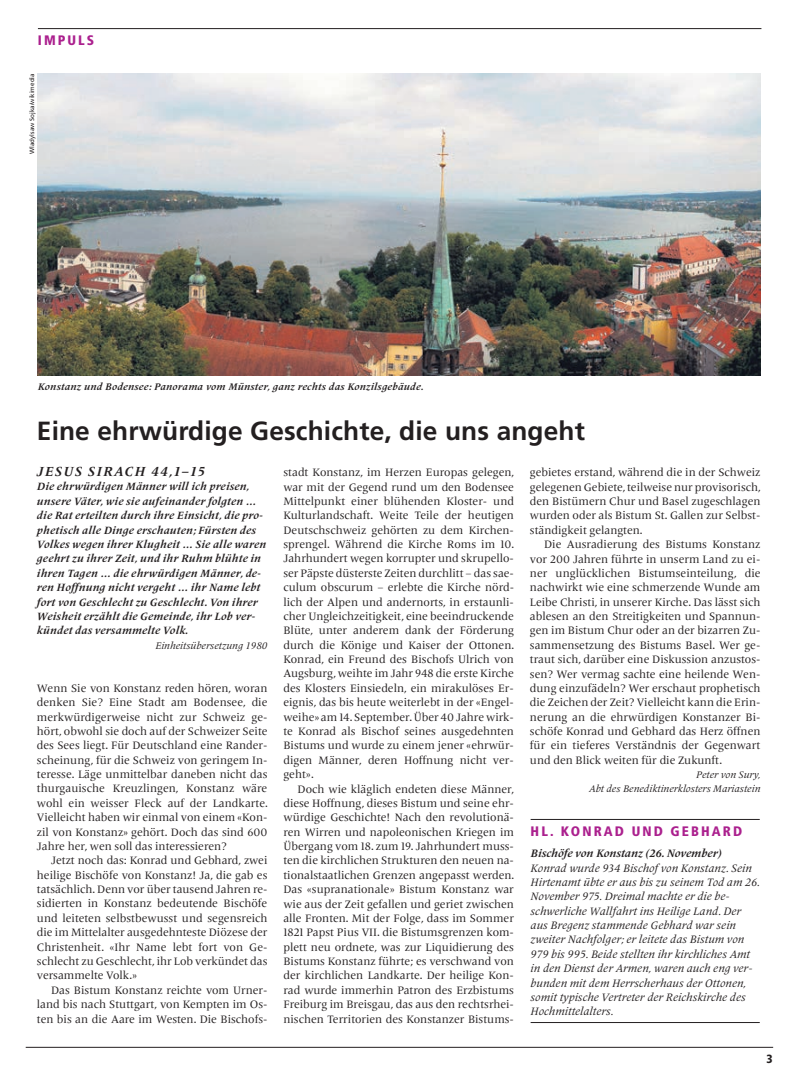
<style>
.page{position:relative;width:798px;height:1081px;background:#fff}
.page>*{position:absolute;margin:0;border:0;box-sizing:border-box;transform-origin:0 0}
.t1{font:700 26.25px "Frutiger";letter-spacing:.005em;color:#231f20}
.t2{font:900 condensed 13.75px "Frutiger";letter-spacing:.15em;color:#ab208e}
.t3{font:italic 700 13.75px "Frutiger Serif LT Pro";letter-spacing:.1em;color:#231f20}
.t4{font:900 condensed 11.88px "Frutiger";color:#231f20}
.t5{font:11.25px/14.4px "Frutiger Serif LT Pro";color:#231f20;text-align:justify}
.t6{font:italic 11.25px/14.4px "Frutiger Serif LT Pro";color:#231f20}
.t7{font:italic 700 11.25px "Frutiger Serif LT Pro";color:#231f20}
.t8{font:italic 700 11px/14.4px "Frutiger Serif LT Pro";letter-spacing:.02em;color:#231f20}
.t9{font:italic 10px/14.4px "Frutiger Serif LT Pro";color:#231f20;text-align:right}
.t10{font:italic 700 10px "Frutiger Serif LT Pro";letter-spacing:.025em;color:#231f20}
.t11{font:6.25px "Frutiger";color:#231f20}
</style>
<div class="page">
<hr style="left:38px;top:28px;width:723px;height:1px;background:#231f20">
<hr style="left:530px;top:819px;width:229px;height:1px;background:#231f20">
<hr style="left:530px;top:1022px;width:229px;height:1px;background:#231f20">
<img style="left:38px;top:73px;width:722px;height:302px">
<hr style="left:26px;top:1047px;width:746px;height:1px;background:#231f20">
<p class="t2" style="left:38px;top:32px;width:58px">IMPULS</p>
<p class="t11" style="left:28px;top:154px;width:82px;rotate:-90deg">Wladylsaw Sojka/wikimedia</p>
<p class="t10" style="left:38px;top:380px;width:387px">Konstanz und Bodensee: Panorama vom Münster, ganz rechts das Konzilsgebäude.</p>
<h1 class="t1" style="left:37px;top:415px;width:549px">Eine ehrwürdige Geschichte, die uns angeht</h1>
<p class="t3" style="left:37px;top:463px;width:169px">JESUS SIRACH 44,1–15</p>
<p class="t8" style="left:37px;top:479px;width:231px">Die ehrwürdigen Männer will ich preisen, unsere Väter, wie sie aufeinander folgten … die Rat erteilten durch ihre Einsicht, die pro&shy;phetisch alle Dinge erschauten; Fürsten des Volkes wegen ihrer Klugheit … Sie alle waren geehrt zu ihrer Zeit, und ihr Ruhm blühte in ihren Tagen … die ehrwürdigen Männer, de&shy;ren Hoffnung nicht vergeht … ihr Name lebt fort von Geschlecht zu Geschlecht. Von ihrer Weisheit erzählt die Gemeinde, ihr Lob ver&shy;kündet das versammelte Volk.</p>
<p class="t9" style="left:155px;top:638px;width:114px">Einheitsübersetzung 1980</p>
<p class="t5" style="left:37px;top:681px;width:232px">Wenn Sie von Konstanz reden hören, woran denken Sie? Eine Stadt am Bodensee, die merkwürdigerweise nicht zur Schweiz ge&shy;hört, obwohl sie doch auf der Schweizer Seite des Sees liegt. Für Deutschland eine Rander&shy;scheinung, für die Schweiz von geringem In&shy;teresse. Läge unmittelbar daneben nicht das thurgauische Kreuzlingen, Konstanz wäre wohl ein weisser Fleck auf der Landkarte.<br>Vielleicht haben wir einmal von einem «Kon&shy;zil von Konstanz» gehört. Doch das sind 600<br>Jahre her, wen soll das interessieren?</p>
<p class="t5" style="left:37px;top:853px;width:232px;text-indent:14px">Jetzt noch das: Konrad und Gebhard, zwei heilige Bischöfe von Konstanz! Ja, die gab es tatsächlich. Denn vor über tausend Jahren re&shy;sidierten in Konstanz bedeutende Bischöfe und leiteten selbstbewusst und segensreich die im Mittelalter ausgedehnteste Diözese der Christenheit. «Ihr Name lebt fort von Ge&shy;schlecht zu Geschlecht, ihr Lob verkündet das versammelte Volk.»</p>
<p class="t5" style="left:37px;top:983px;width:232px;text-indent:14px">Das Bistum Konstanz reichte vom Urner&shy;land bis nach Stuttgart, von Kempten im Os&shy;ten bis an die Aare im Westen. Die Bischofs-</p>
<p class="t5" style="left:283px;top:465px;width:232px">stadt Konstanz, im Herzen Europas gelegen, war mit der Gegend rund um den Bodensee Mittelpunkt einer blühenden Kloster- und Kulturlandschaft. Weite Teile der heutigen Deutschschweiz gehörten zu dem Kirchen&shy;sprengel. Während die Kirche Roms im 10.<br>Jahrhundert wegen korrupter und skrupello&shy;ser Päpste düsterste Zeiten durchlitt – das sae&shy;culum obscurum – erlebte die Kirche nörd&shy;lich der Alpen und andernorts, in erstaunli&shy;cher Ungleichzeitigkeit, eine beeindruckende Blüte, unter anderem dank der Förderung durch die Könige und Kaiser der Ottonen.<br>Konrad, ein Freund des Bischofs Ulrich von Augsburg, weihte im Jahr 948 die erste Kirche des Klosters Einsiedeln, ein mirakulöses Er&shy;eignis, das bis heute weiterlebt in der «Engel&shy;weihe» am 14. September. Über 40 Jahre wirk&shy;te Konrad als Bischof seines ausgedehnten Bistums und wurde zu einem jener «ehrwür&shy;digen Männer, deren Hoffnung nicht ver&shy;geht».</p>
<p class="t5" style="left:283px;top:781px;width:232px;text-indent:14px">Doch wie kläglich endeten diese Männer, diese Hoffnung, dieses Bistum und seine ehr&shy;würdige Geschichte! Nach den revolutionä&shy;ren Wirren und napoleonischen Kriegen im Übergang vom 18. zum 19. Jahrhundert muss&shy;ten die kirchlichen Strukturen den neuen na&shy;tionalstaatlichen Grenzen angepasst werden.<br>Das «supranationale» Bistum Konstanz war wie aus der Zeit gefallen und geriet zwischen alle Fronten. Mit der Folge, dass im Sommer 1821 Papst Pius VII. die Bistumsgrenzen kom&shy;plett neu ordnete, was zur Liquidierung des Bistums Konstanz führte; es verschwand von der kirchlichen Landkarte. Der heilige Kon&shy;rad wurde immerhin Patron des Erzbistums Freiburg im Breisgau, das aus den rechtsrhei&shy;nischen Territorien des Konstanzer Bistums-</p>
<p class="t5" style="left:529px;top:465px;width:232px">gebietes erstand, während die in der Schweiz gelegenen Gebiete, teilweise nur provisorisch, den Bistümern Chur und Basel zugeschlagen wurden oder als Bistum St. Gallen zur Selbst&shy;ständigkeit gelangten.</p>
<p class="t5" style="left:529px;top:537px;width:232px;text-indent:14px">Die Ausradierung des Bistums Konstanz vor 200 Jahren führte in unserm Land zu ei&shy;ner unglücklichen Bistumseinteilung, die nachwirkt wie eine schmerzende Wunde am Leibe Christi, in unserer Kirche. Das lässt sich ablesen an den Streitigkeiten und Spannun&shy;gen im Bistum Chur oder an der bizarren Zu&shy;sammensetzung des Bistums Basel. Wer ge&shy;traut sich, darüber eine Diskussion anzustos&shy;sen? Wer vermag sachte eine heilende Wen&shy;dung einzufädeln? Wer erschaut prophetisch die Zeichen der Zeit? Vielleicht kann die Erin&shy;nerung an die ehrwürdigen Konstanzer Bi&shy;schöfe Konrad und Gebhard das Herz öffnen für ein tieferes Verständnis der Gegenwart und den Blick weiten für die Zukunft.</p>
<p class="t9" style="left:589px;top:767px;width:173px">Peter von Sury,<br>Abt des Benediktinerklosters Mariastein</p>
<p class="t2" style="left:530px;top:822px;width:213px">HL. KONRAD UND GEBHARD</p>
<p class="t7" style="left:530px;top:846px;width:192px">Bischöfe von Konstanz (26. November)</p>
<p class="t6" style="left:530px;top:860px;width:231px">Konrad wurde 934 Bischof von Konstanz. Sein Hirtenamt übte er aus bis zu seinem Tod am 26.<br>November 975. Dreimal machte er die be&shy;schwerliche Wallfahrt ins Heilige Land. Der aus Bregenz stammende Gebhard war sein zweiter Nachfolger; er leitete das Bistum von 979 bis 995. Beide stellten ihr kirchliches Amt in den Dienst der Armen, waren auch eng ver&shy;bunden mit dem Herrscherhaus der Ottonen, somit typische Vertreter der Reichskirche des Hochmittelalters.</p>
<p class="t4" style="left:766px;top:1052px;width:8px">3</p>
</div>
